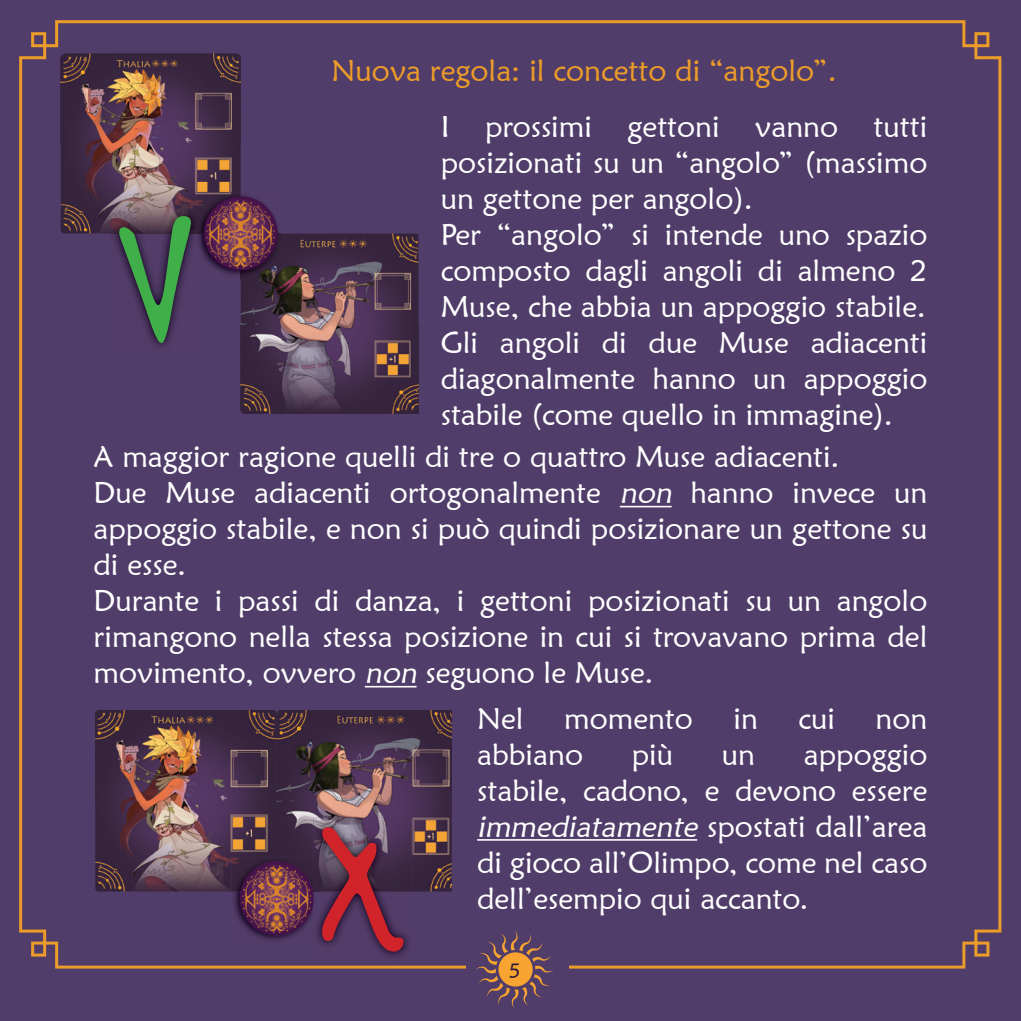
<style>
.page{position:relative;width:1021px;height:1021px;background:#fff}
.page>*{position:absolute;margin:0;border:0;box-sizing:border-box;transform-origin:0 0}
.t1{font:30px/36px "Maiandra GD";color:#fff}
.t2{font:30px "Maiandra GD";color:#ec9c28}
.t3{font:21px "Maiandra GD";color:#2d1a3d}
.s1{font-style:italic}
</style>
<div class="page">
<div style="left:0;top:0;width:1020px;height:1020px;background:#513d69"></div>
<div style="left:19px;top:20px;width:982px;height:948px;background:#513d69"></div>
<div style="left:466px;top:929px;width:102px;height:78px;background:#513d69"></div>
<svg style="left:476px;top:931px;width:77px;height:76px"></svg>
<div style="left:498px;top:952px;width:34px;height:34px;background:#f7a530;border-radius:50%"></div>
<img style="left:61px;top:53px;width:180px;height:180px">
<img style="left:241px;top:233px;width:177px;height:180px">
<img style="left:200px;top:192px;width:81px;height:86px">
<img style="left:195px;top:192px;width:46px;height:41px">
<img style="left:241px;top:233px;width:40px;height:45px">
<img style="left:204px;top:196px;width:73px;height:74px;border-radius:37px">
<hr style="left:620px;top:506px;width:51px;height:1px;background:#fff">
<hr style="left:365px;top:686px;width:51px;height:1px;background:#fff">
<img style="left:95px;top:710px;width:357px;height:181px">
<hr style="left:477px;top:839px;width:220px;height:1px;background:#fff">
<img style="left:231px;top:857px;width:82px;height:86px">
<svg style="left:265px;top:861px;width:11px;height:2px"></svg>
<div style="left:110px;top:233px;width:90px;height:119px;background:#523d69"></div>
<img style="left:110px;top:207px;width:85px;height:26px">
<img style="left:195px;top:207px;width:5px;height:71px">
<img style="left:313px;top:817px;width:100px;height:143px">
<svg style="left:119px;top:216px;width:76px;height:128px;background:#3a284a"></svg>
<svg style="left:313px;top:824px;width:91px;height:129px;background:#3e2d4b"></svg>
<p class="t2" style="left:331px;top:53px;width:506px">Nuova regola: il concetto di “angolo”.</p>
<p class="t1" style="left:440px;top:108px;width:488px">I prossimi gettoni vanno tutti posizionati su un “angolo” (massimo un gettone per angolo).<br>Per “angolo” si intende uno spazio composto dagli angoli di almeno 2<br>Muse, che abbia un appoggio stabile.<br>Gli angoli di due Muse adiacenti diagonalmente hanno un appoggio stabile (come quello in immagine).</p>
<p class="t1" style="left:94px;top:438px;width:835px">A maggior ragione quelli di tre o quattro Muse adiacenti.<br>Due Muse adiacenti ortogonalmente <span class="s1">non</span> hanno invece un appoggio stabile, e non si può quindi posizionare un gettone su di esse.<br>Durante i passi di danza, i gettoni posizionati su un angolo rimangono nella stessa posizione in cui si trovavano prima del movimento, ovvero <span class="s1">non</span> seguono le Muse.</p>
<p class="t1" style="left:477px;top:699px;width:48px">Nel</p>
<p class="t1" style="left:564px;top:699px;width:130px">momento</p>
<p class="t1" style="left:733px;top:699px;width:26px">in</p>
<p class="t1" style="left:798px;top:699px;width:38px">cui</p>
<p class="t1" style="left:875px;top:699px;width:53px">non</p>
<p class="t1" style="left:477px;top:735px;width:107px">abbiano</p>
<p class="t1" style="left:631px;top:735px;width:43px">più</p>
<p class="t1" style="left:722px;top:735px;width:35px">un</p>
<p class="t1" style="left:477px;top:735px;width:452px;text-align:justify;text-indent:327px">appoggio stabile, cadono, e devono essere <span class="s1">immediatamente</span> spostati dall’area di gioco all’Olimpo, come nel caso dell’esempio qui accanto.</p>
<p class="t3" style="left:509px;top:957px;width:13px">5</p>
</div>
